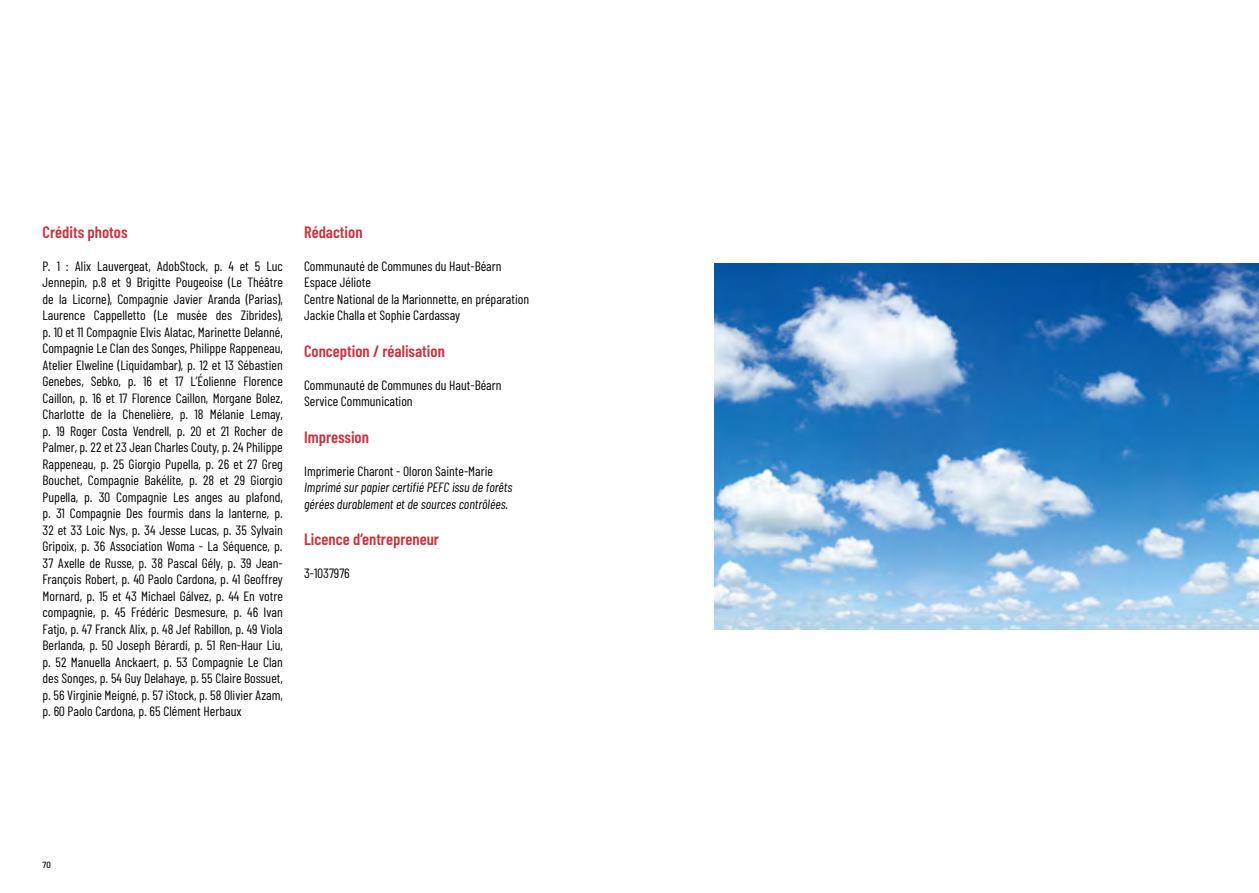
<style>
.page{position:relative;width:1259px;height:893px;background:#fff}
.page>*{position:absolute;margin:0;border:0;box-sizing:border-box;transform-origin:0 0}
.t1{font:600 16.5px "Barlow Condensed";color:#c7353f}
.t2{font:13.5px/16.5px "Barlow Condensed";color:#000}
.t3{font:italic 13.5px/16.5px "Barlow Condensed";color:#000}
.t4{font:500 semi-condensed 9px "Barlow";color:#000}
</style>
<div class="page">
<img style="left:714px;top:264px;width:545px;height:365px">
<p class="t1" style="left:43px;top:222px;width:87px">Crédits photos</p>
<p class="t2" style="left:43px;top:258px;width:242px;text-align:justify">P. 1 : Alix Lauvergeat, AdobStock, p. 4 et 5 Luc Jennepin, p.8 et 9 Brigitte Pougeoise (Le Théâtre de la Licorne), Compagnie Javier Aranda (Parias), Laurence Cappelletto (Le musée des Zibrides), p. 10 et 11 Compagnie Elvis Alatac, Marinette Delanné, Compagnie Le Clan des Songes, Philippe Rappeneau, Atelier Elweline (Liquidambar), p. 12 et 13 Sébastien Genebes, Sebko, p. 16 et 17 L’Éolienne Florence Caillon, p. 16 et 17 Florence Caillon, Morgane Bolez, Charlotte de la Chenelière, p. 18 Mélanie Lemay, p. 19 Roger Costa Vendrell, p. 20 et 21 Rocher de Palmer, p. 22 et 23 Jean Charles Couty, p. 24 Philippe Rappeneau, p. 25 Giorgio Pupella, p. 26 et 27 Greg Bouchet, Compagnie Bakélite, p. 28 et 29 Giorgio Pupella, p. 30 Compagnie Les anges au plafond, p. 31 Compagnie Des fourmis dans la lanterne, p.<br>32 et 33 Loic Nys, p. 34 Jesse Lucas, p. 35 Sylvain Gripoix, p. 36 Association Woma - La Séquence, p.<br>37 Axelle de Russe, p. 38 Pascal Gély, p. 39 Jean-François Robert, p. 40 Paolo Cardona, p. 41 Geoffrey Mornard, p. 15 et 43 Michael Gálvez, p. 44 En votre compagnie, p. 45 Frédéric Desmesure, p. 46 Ivan Fatjo, p. 47 Franck Alix, p. 48 Jef Rabillon, p. 49 Viola Berlanda, p. 50 Joseph Bérardi, p. 51 Ren-Haur Liu, p. 52 Manuella Anckaert, p. 53 Compagnie Le Clan des Songes, p. 54 Guy Delahaye, p. 55 Claire Bossuet, p. 56 Virginie Meigné, p. 57 iStock, p. 58 Olivier Azam, p. 60 Paolo Cardona, p. 65 Clément Herbaux</p>
<p class="t1" style="left:304px;top:222px;width:60px">Rédaction</p>
<p class="t2" style="left:304px;top:258px;width:226px">Communauté de Communes du Haut-Béarn Espace Jéliote<br>Centre National de la Marionnette, en préparation Jackie Challa et Sophie Cardassay</p>
<p class="t1" style="left:304px;top:341px;width:142px">Conception / réalisation</p>
<p class="t2" style="left:304px;top:376px;width:199px">Communauté de Communes du Haut-Béarn<br>Service Communication</p>
<p class="t1" style="left:304px;top:426px;width:66px">Impression</p>
<p class="t2" style="left:304px;top:462px;width:190px">Imprimerie Charont - Oloron Sainte-Marie</p>
<p class="t3" style="left:304px;top:479px;width:210px">Imprimé sur papier certifié PEFC issu de forêts gérées durablement et de sources contrôlées.</p>
<p class="t1" style="left:304px;top:529px;width:136px">Licence d’entrepreneur</p>
<p class="t2" style="left:304px;top:564px;width:47px">3-1037976</p>
<p class="t4" style="left:43px;top:859px;width:10px">70</p>
</div>
